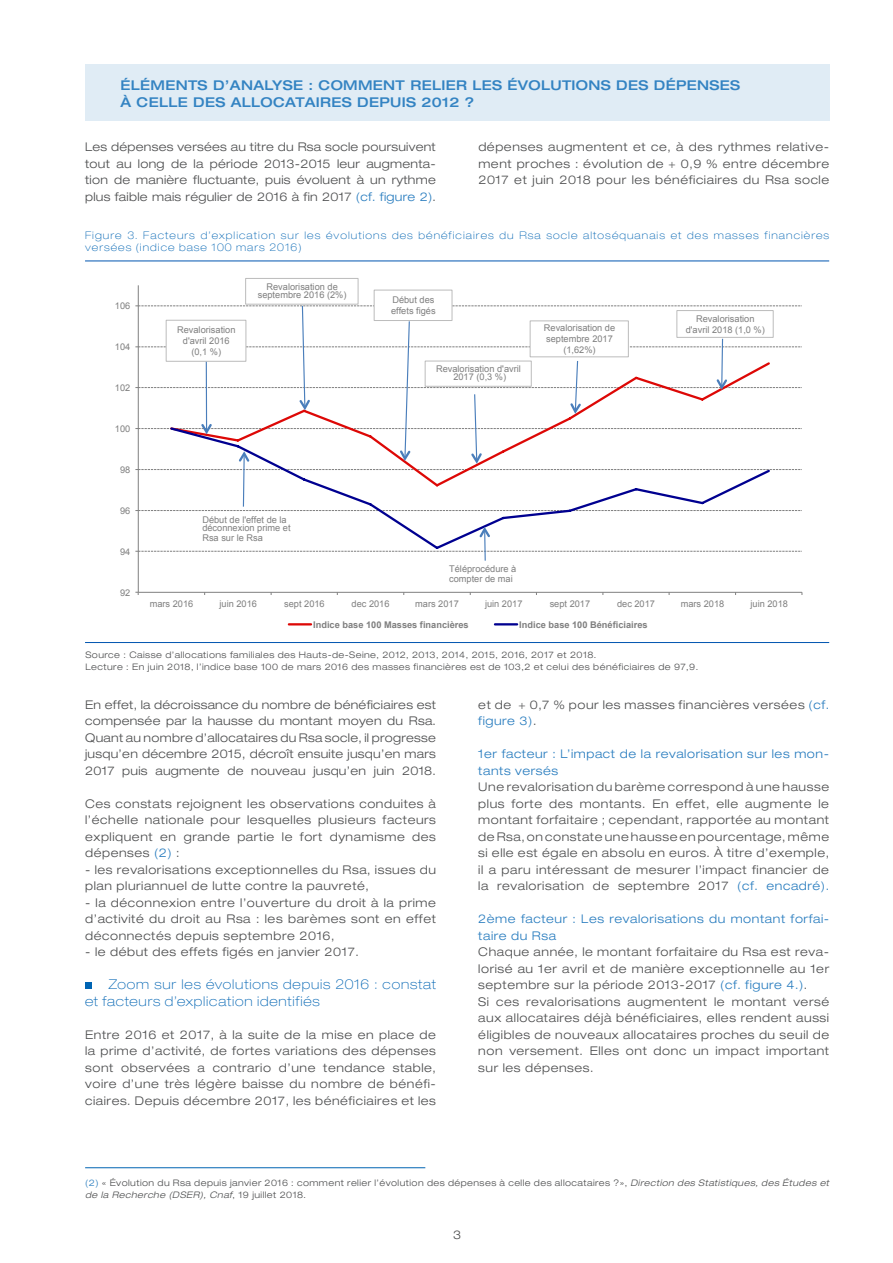
<style>
.page{position:relative;width:893px;height:1263px;background:#fff}
.page>*{position:absolute;margin:0;border:0;box-sizing:border-box;transform-origin:0 0}
.Texte{font:500 expanded 13.5px "Helvetica Neue";letter-spacing:.025em;color:#3383c2}
.Texte-2{font:100 expanded 13.5px/16.5px "Helvetica Neue";letter-spacing:.06em;color:#0064b3}
.Texte-3{font:300 expanded 12px/16.5px "Helvetica Neue";letter-spacing:.05em;color:#4b4c4d;text-align:justify}
.Texte-4{font:300 expanded 12px/16.5px "Helvetica Neue";letter-spacing:.05em;color:#267bbe}
.Titre_Encadré{font:300 expanded 12px "Helvetica Neue";color:#4b4c4d}
.Titre_Figure__Tablea{font:100 expanded 10.5px/12.6px "Helvetica Neue";letter-spacing:.1em;color:#0064b3}
.t1{font:9.3px/10.4px "Arial";color:#7f7f7f;text-align:center}
.t2{font:700 9.3px "Arial";color:#7f7f7f}
.Source{font:300 expanded 9px/12px "Helvetica Neue";letter-spacing:.05em;color:#4b4c4d}
.s1{color:#267bbe}
.s2{font-style:italic}
</style>
<div class="page">
<hr style="left:138px;top:285px;width:1px;height:307px;background:#808080">
<hr style="left:138px;top:592px;width:664px;height:1px;background:#808080">
<svg style="left:378px;top:511px;width:195px;height:16px"></svg>
<hr style="left:289px;top:623px;width:22px;height:2px;background:#dd0806">
<hr style="left:495px;top:623px;width:22px;height:2px;background:#000090">
<div style="left:245px;top:278px;width:113px;height:27px;border:1px solid #bcbcbc"></div>
<div style="left:374px;top:290px;width:78px;height:31px;border:1px solid #bcbcbc"></div>
<svg style="left:135px;top:305px;width:667px;height:206px"></svg>
<svg style="left:135px;top:527px;width:667px;height:35px"></svg>
<hr style="left:85px;top:642px;width:744px;height:1px;background:#0055b0">
<hr style="left:85px;top:261px;width:744px;height:1px;background:#0055b0">
<hr style="left:85px;top:1167px;width:340px;height:1px;background:#0064b2">
<div style="left:85px;top:982px;width:7px;height:7px;background:#0064b3"></div>
<div style="left:85px;top:64px;width:744px;height:56px;background:#e0ecf5"></div>
<p class="Texte" style="left:120px;top:77px;width:621px">ÉLÉMENTS D’ANALYSE : COMMENT RELIER LES ÉVOLUTIONS DES DÉPENSES</p>
<p class="Texte" style="left:120px;top:94px;width:355px">À CELLE DES ALLOCATAIRES DEPUIS 2012 ?</p>
<p class="Texte-3" style="left:85px;top:138px;width:352px">Les dépenses versées au titre du Rsa socle poursuivent tout au long de la période 2013-2015 leur augmenta&shy;tion de manière fluctuante, puis évoluent à un rythme plus faible mais régulier de 2016 à fin 2017 <span class="s1">(cf. figure 2)</span>.</p>
<p class="Texte-3" style="left:478px;top:138px;width:352px">dépenses augmentent et ce, à des rythmes relative&shy;ment proches : évolution de + 0,9 % entre décembre 2017 et juin 2018 pour les bénéficiaires du Rsa socle</p>
<p class="Titre_Figure__Tablea" style="left:85px;top:228px;width:746px">Figure 3. Facteurs d’explication sur les évolutions des bénéficiaires du Rsa socle altoséquanais et des masses financières versées (indice base 100 mars 2016)</p>
<p class="t1" style="left:115px;top:301px;width:17px">106</p>
<p class="t1" style="left:115px;top:342px;width:17px">104</p>
<p class="t1" style="left:115px;top:383px;width:17px">102</p>
<p class="t1" style="left:115px;top:424px;width:17px">100</p>
<p class="t1" style="left:120px;top:465px;width:12px">98</p>
<p class="t1" style="left:120px;top:506px;width:12px">96</p>
<p class="t1" style="left:120px;top:547px;width:12px">94</p>
<p class="t1" style="left:120px;top:588px;width:12px">92</p>
<p class="t1" style="left:177px;top:325px;width:60px">Revalorisation d'avril 2016</p>
<p class="t1" style="left:191px;top:347px;width:31px">(0,1 %)</p>
<p class="t1" style="left:258px;top:282px;width:90px;line-height:8.1px">Revalorisation de septembre 2016 (2%)</p>
<p class="t1" style="left:391px;top:295px;width:46px;text-align:left">Début des effets figés</p>
<p class="t1" style="left:436px;top:365px;width:86px;line-height:8.1px">Revalorisation d'avril<br>2017 (0,3 %)</p>
<p class="t1" style="left:544px;top:323px;width:73px;text-align:left">Revalorisation de septembre 2017</p>
<p class="t1" style="left:563px;top:345px;width:34px">(1,62%)</p>
<p class="t1" style="left:202px;top:515px;width:90px;line-height:8.1px;text-align:left">Début de l'effet de la déconnexion prime et</p>
<p class="t1" style="left:202px;top:533px;width:62px">Rsa sur le Rsa</p>
<p class="t1" style="left:449px;top:563px;width:69px;text-align:left">Téléprocédure à compter de mai</p>
<p class="t1" style="left:686px;top:314px;width:81px">Revalorisation d'avril 2018 (1,0 %)</p>
<p class="t1" style="left:150px;top:599px;width:45px">mars 2016</p>
<p class="t1" style="left:220px;top:599px;width:39px">juin 2016</p>
<p class="t1" style="left:284px;top:599px;width:42px">sept 2016</p>
<p class="t1" style="left:352px;top:599px;width:39px">dec 2016</p>
<p class="t1" style="left:415px;top:599px;width:45px">mars 2017</p>
<p class="t1" style="left:485px;top:599px;width:39px">juin 2017</p>
<p class="t1" style="left:550px;top:599px;width:42px">sept 2017</p>
<p class="t1" style="left:617px;top:599px;width:39px">dec 2017</p>
<p class="t1" style="left:681px;top:599px;width:45px">mars 2018</p>
<p class="t1" style="left:750px;top:599px;width:39px">juin 2018</p>
<p class="t2" style="left:313px;top:619px;width:157px">Indice base 100 Masses financières</p>
<p class="t2" style="left:519px;top:619px;width:130px">Indice base 100 Bénéficiaires</p>
<p class="Source" style="left:85px;top:649px;width:512px">Source : Caisse d’allocations familiales des Hauts-de-Seine, 2012, 2013, 2014, 2015, 2016, 2017 et 2018.</p>
<p class="Source" style="left:85px;top:661px;width:614px">Lecture : En juin 2018, l’indice base 100 de mars 2016 des masses financières est de 103,2 et celui des bénéficiaires de 97,9.</p>
<p class="Texte-3" style="left:85px;top:696px;width:352px">En effet, la décroissance du nombre de bénéficiaires est compensée par la hausse du montant moyen du Rsa.<br>Quant au nombre d’allocataires du Rsa socle, il progresse jusqu’en décembre 2015, décroît ensuite jusqu’en mars 2017 puis augmente de nouveau jusqu’en juin 2018.</p>
<p class="Texte-3" style="left:85px;top:795px;width:352px">Ces constats rejoignent les observations conduites à l’échelle nationale pour lesquelles plusieurs facteurs expliquent en grande partie le fort dynamisme des dépenses <span class="s1">(2)</span> :</p>
<p class="Texte-3" style="left:85px;top:861px;width:352px">- les revalorisations exceptionnelles du Rsa, issues du plan pluriannuel de lutte contre la pauvreté,</p>
<p class="Texte-3" style="left:85px;top:894px;width:352px">- la déconnexion entre l’ouverture du droit à la prime d’activité du droit au Rsa : les barèmes sont en effet déconnectés depuis septembre 2016,</p>
<p class="Texte-3" style="left:85px;top:944px;width:275px">- le début des effets figés en janvier 2017.</p>
<p class="Texte-2" style="left:85px;top:976px;width:352px;text-indent:24px">Zoom sur les évolutions depuis 2016 : constat et facteurs d’explication identifiés</p>
<p class="Texte-3" style="left:85px;top:1026px;width:352px">Entre 2016 et 2017, à la suite de la mise en place de la prime d’activité, de fortes variations des dépenses sont observées a contrario d’une tendance stable, voire d’une très légère baisse du nombre de bénéfi&shy;ciaires. Depuis décembre 2017, les bénéficiaires et les</p>
<p class="Texte-3" style="left:478px;top:696px;width:352px">et de + 0,7 % pour les masses financières versées <span class="s1">(cf. figure 3)</span>.</p>
<p class="Texte-4" style="left:478px;top:746px;width:352px">1er facteur : L’impact de la revalorisation sur les mon&shy;tants versés</p>
<p class="Texte-3" style="left:478px;top:779px;width:352px">Une revalorisation du barème correspond à une hausse plus forte des montants. En effet, elle augmente le montant forfaitaire ; cependant, rapportée au montant de Rsa, on constate une hausse en pourcentage, même si elle est égale en absolu en euros. À titre d’exemple, il a paru intéressant de mesurer l’impact financier de la revalorisation de septembre 2017 <span class="s1">(cf. encadré).</span></p>
<p class="Texte-4" style="left:478px;top:911px;width:352px">2ème facteur : Les revalorisations du montant forfai&shy;taire du Rsa</p>
<p class="Texte-3" style="left:478px;top:944px;width:352px">Chaque année, le montant forfaitaire du Rsa est reva&shy;lorisé au 1er avril et de manière exceptionnelle au 1er septembre sur la période 2013-2017 <span class="s1">(cf. figure 4.)</span>.</p>
<p class="Texte-3" style="left:478px;top:993px;width:352px">Si ces revalorisations augmentent le montant versé aux allocataires déjà bénéficiaires, elles rendent aussi éligibles de nouveaux allocataires proches du seuil de non versement. Elles ont donc un impact important sur les dépenses.</p>
<p class="Source" style="left:85px;top:1176px;width:745px"><span class="s1">(2)</span> « Évolution du Rsa depuis janvier 2016 : comment relier l’évolution des dépenses à celle des allocataires ?», <span class="s2">Direction des Statistiques, des Études et de la Recherche (DSER), Cnaf</span>, 19 juillet 2018.</p>
<p class="Titre_Encadré" style="left:453px;top:1228px;width:10px">3</p>
</div>
